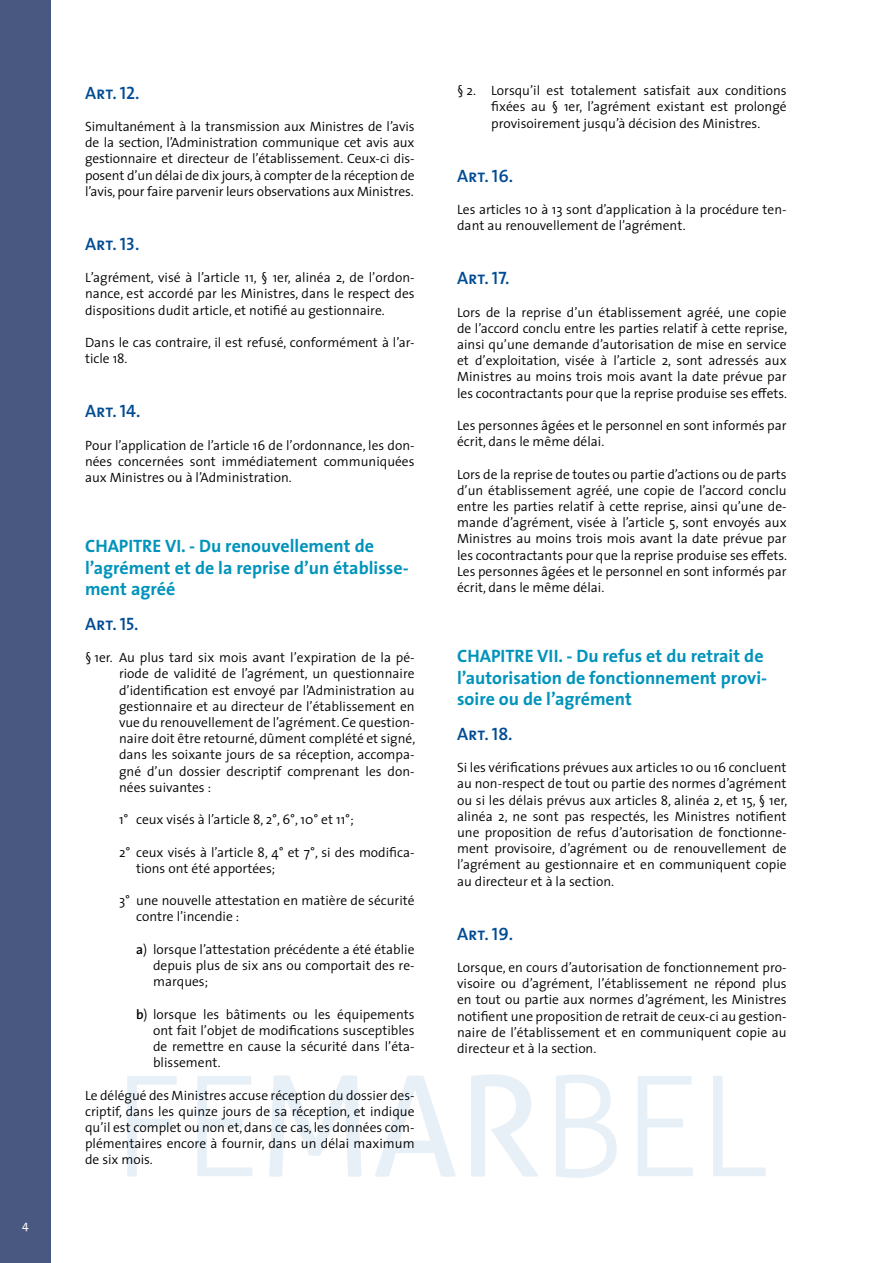
<style>
.page{position:relative;width:893px;height:1263px;background:#fff}
.page>*{position:absolute;margin:0;border:0;box-sizing:border-box;transform-origin:0 0}
.t1{font:700 18px/21.6px "The Sans";color:#0093bb}
.t2{font:18px "The Sans Semi Bold Caps";color:#004b93}
.t3{font:300 13.5px/16.2px "The Sans";color:#000;text-align:justify}
.t4{font:12px "The Sans";color:#fff}
.s1{font-weight:600}
</style>
<div class="page">
<div style="left:0;top:0;width:51px;height:1263px;background:#485881"></div>
<svg style="left:127px;top:1076px;width:50px;height:100px"></svg>
<svg style="left:197px;top:1076px;width:55px;height:100px"></svg>
<svg style="left:269px;top:1075px;width:93px;height:102px"></svg>
<svg style="left:375px;top:1075px;width:81px;height:102px"></svg>
<svg style="left:471px;top:1074px;width:68px;height:103px"></svg>
<svg style="left:556px;top:1074px;width:61px;height:104px"></svg>
<svg style="left:638px;top:1076px;width:55px;height:100px"></svg>
<svg style="left:713px;top:1076px;width:53px;height:100px"></svg>
<p class="t4" style="left:22px;top:1215px;width:8px">4</p>
<h1 class="t2" style="left:85px;top:77px;width:56px">Art. 12.</h1>
<p class="t3" style="left:85px;top:118px;width:331px">Simultanément à la transmission aux Ministres de l’avis de la section, l’Administration communique cet avis aux gestionnaire et directeur de l’établissement. Ceux-ci dis&shy;posent d’un délai de dix jours, à compter de la réception de l’avis, pour faire parvenir leurs observations aux Ministres.</p>
<h1 class="t2" style="left:85px;top:229px;width:56px">Art. 13.</h1>
<p class="t3" style="left:85px;top:269px;width:331px">L’agrément, visé à l’article 11, § 1er, alinéa 2, de l’ordon&shy;nance, est accordé par les Ministres, dans le respect des dispositions dudit article, et notifié au gestionnaire.</p>
<p class="t3" style="left:85px;top:334px;width:331px">Dans le cas contraire, il est refusé, conformément à l’ar&shy;ticle 18.</p>
<h1 class="t2" style="left:85px;top:396px;width:57px">Art. 14.</h1>
<p class="t3" style="left:85px;top:436px;width:331px">Pour l’application de l’article 16 de l’ordonnance, les don&shy;nées concernées sont immédiatement communiquées aux Ministres ou à l’Administration.</p>
<h1 class="t1" style="left:85px;top:535px;width:325px">CHAPITRE VI. - Du renouvellement de l’agrément et de la reprise d’un établisse&shy;ment agréé</h1>
<h1 class="t2" style="left:85px;top:609px;width:55px">Art. 15.</h1>
<p class="t3" style="left:119px;top:649px;width:298px;text-indent:-34px">§ 1er. Au plus tard six mois avant l’expiration de la pé&shy;riode de validité de l’agrément, un questionnaire d’identification est envoyé par l’Administration au gestionnaire et au directeur de l’établissement en vue du renouvellement de l’agrément. Ce question&shy;naire doit être retourné, dûment complété et signé, dans les soixante jours de sa réception, accompa&shy;gné d’un dossier descriptif comprenant les don&shy;nées suivantes :</p>
<p class="t3" style="left:119px;top:811px;width:236px">1° ceux visés à l’article 8, 2°, 6°, 10° et 11°;</p>
<p class="t3" style="left:136px;top:843px;width:280px;text-indent:-17px">2° ceux visés à l’article 8, 4° et 7°, si des modifica&shy;tions ont été apportées;</p>
<p class="t3" style="left:136px;top:892px;width:280px;text-indent:-17px">3° une nouvelle attestation en matière de sécurité contre l’incendie :</p>
<p class="t3" style="left:153px;top:941px;width:263px;text-indent:-17px"><span class="s1">a</span>) lorsque l’attestation précédente a été établie depuis plus de six ans ou comportait des re&shy;marques;</p>
<p class="t3" style="left:153px;top:1005px;width:263px;text-indent:-17px"><span class="s1">b</span>) lorsque les bâtiments ou les équipements ont fait l’objet de modifications susceptibles de remettre en cause la sécurité dans l’éta&shy;blissement.</p>
<p class="t3" style="left:85px;top:1086px;width:331px">Le délégué des Ministres accuse réception du dossier des&shy;criptif, dans les quinze jours de sa réception, et indique qu’il est complet ou non et, dans ce cas, les données com&shy;plémentaires encore à fournir, dans un délai maximum de six mois.</p>
<p class="t3" style="left:491px;top:82px;width:297px;text-indent:-34px">§ 2. Lorsqu’il est totalement satisfait aux conditions fixées au § 1er, l’agrément existant est prolongé provisoirement jusqu’à décision des Ministres.</p>
<h1 class="t2" style="left:457px;top:160px;width:57px">Art. 16.</h1>
<p class="t3" style="left:457px;top:201px;width:331px">Les articles 10 à 13 sont d’application à la procédure ten&shy;dant au renouvellement de l’agrément.</p>
<h1 class="t2" style="left:457px;top:263px;width:54px">Art. 17.</h1>
<p class="t3" style="left:457px;top:303px;width:332px">Lors de la reprise d’un établissement agréé, une copie de l’accord conclu entre les parties relatif à cette reprise, ainsi qu’une demande d’autorisation de mise en service et d’exploitation, visée à l’article 2, sont adressés aux Ministres au moins trois mois avant la date prévue par les cocontractants pour que la reprise produise ses effets.</p>
<p class="t3" style="left:457px;top:417px;width:331px">Les personnes âgées et le personnel en sont informés par écrit, dans le même délai.</p>
<p class="t3" style="left:457px;top:465px;width:332px">Lors de la reprise de toutes ou partie d’actions ou de parts d’un établissement agréé, une copie de l’accord conclu entre les parties relatif à cette reprise, ainsi qu’une de&shy;mande d’agrément, visée à l’article 5, sont envoyés aux Ministres au moins trois mois avant la date prévue par les cocontractants pour que la reprise produise ses effets.<br>Les personnes âgées et le personnel en sont informés par écrit, dans le même délai.</p>
<h1 class="t1" style="left:457px;top:645px;width:312px">CHAPITRE VII. - Du refus et du retrait de l’autorisation de fonctionnement provi&shy;soire ou de l’agrément</h1>
<h1 class="t2" style="left:457px;top:719px;width:57px">Art. 18.</h1>
<p class="t3" style="left:457px;top:759px;width:332px">Si les vérifications prévues aux articles 10 ou 16 concluent au non-respect de tout ou partie des normes d’agrément ou si les délais prévus aux articles 8, alinéa 2, et 15, § 1er, alinéa 2, ne sont pas respectés, les Ministres notifient une proposition de refus d’autorisation de fonctionne&shy;ment provisoire, d’agrément ou de renouvellement de l’agrément au gestionnaire et en communiquent copie au directeur et à la section.</p>
<h1 class="t2" style="left:457px;top:918px;width:57px">Art. 19.</h1>
<p class="t3" style="left:457px;top:959px;width:331px">Lorsque, en cours d’autorisation de fonctionnement pro&shy;visoire ou d’agrément, l’établissement ne répond plus en tout ou partie aux normes d’agrément, les Ministres notifient une proposition de retrait de ceux-ci au gestion&shy;naire de l’établissement et en communiquent copie au directeur et à la section.</p>
</div>
